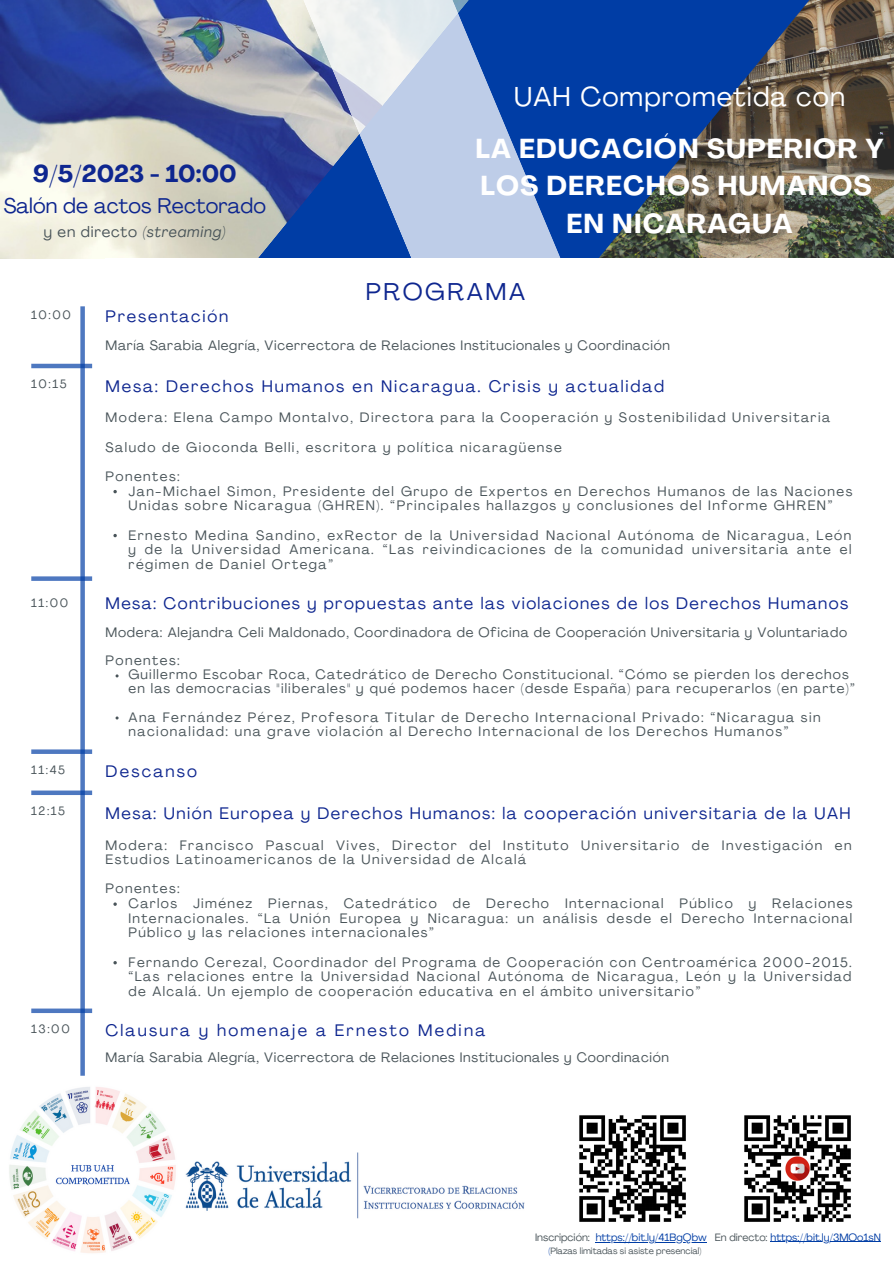
<style>
.page{position:relative;width:894px;height:1264px;background:#fff}
.page>*{position:absolute;margin:0;border:0;box-sizing:border-box;transform-origin:0 0}
.t1{font:700 27px/37.2px "Agrandir";letter-spacing:.04em;color:#fff;text-align:center}
.t2{font:27px "Agrandir";letter-spacing:.04em;color:#fff}
.t3{font:700 24px "Agrandir";letter-spacing:.005em;color:#0e268f}
.t4{font:24px "Agrandir";letter-spacing:.11em;color:#0e268f}
.t5{font:21px "Agrandir";letter-spacing:.005em;color:#0e268f}
.t6{font:16.5px "Agrandir";letter-spacing:.09em;color:#0e268f}
.t7{font:16.5px "Agrandir";letter-spacing:.11em;color:#0e268f}
.t8{font:16.5px "Agrandir";letter-spacing:.135em;color:#0e268f}
.t9{font:italic 15px "Agrandir";letter-spacing:.05em;color:#495459}
.t10{font:13.5px/14.7px "Agrandir";letter-spacing:.11em;color:#495459}
.t11{font:13.5px/14px "Agrandir";letter-spacing:.085em;color:#495459}
.t12{font:13.5px "Agrandir";letter-spacing:.05em;color:#495459}
.t13{font:13.5px/28px "Agrandir";letter-spacing:.055em;color:#495459}
.t14{font:12px "Agrandir";letter-spacing:.135em;color:#495459}
.t15{font:10.5px "Agrandir";color:#003da5}
.t16{font:9px "Agrandir";color:#495459}
.s1{font-style:normal}
.s2{color:#495459}
.s3{color:#003da5}
</style>
<div class="page">
<img style="left:0;top:0;width:219px;height:259px">
<img style="left:847px;top:0;width:46px;height:258px">
<img style="left:219px;top:0;width:628px;height:258px">
<svg style="left:260px;top:0;width:343px;height:258px;background:#708ec5"></svg>
<div style="left:80px;top:306px;width:5px;height:769px;background:#4e78c0"></div>
<div style="left:105px;top:258px;width:788px;height:238px;background:#fff"></div>
<svg style="left:31px;top:576px;width:61px;height:5px"></svg>
<svg style="left:31px;top:790px;width:61px;height:5px"></svg>
<svg style="left:31px;top:1008px;width:61px;height:5px"></svg>
<svg style="left:31px;top:749px;width:61px;height:5px"></svg>
<svg style="left:31px;top:364px;width:61px;height:4px"></svg>
<img style="left:579px;top:1115px;width:107px;height:107px">
<img style="left:744px;top:1115px;width:107px;height:107px">
<img style="left:185px;top:1152px;width:339px;height:66px">
<img style="left:9px;top:1087px;width:167px;height:166px">
<hr style="left:595px;top:1241px;width:111px;height:1px;background:#003da5">
<svg style="left:113px;top:490px;width:4px;height:3px"></svg>
<svg style="left:113px;top:534px;width:4px;height:3px"></svg>
<svg style="left:113px;top:961px;width:4px;height:3px"></svg>
<hr style="left:770px;top:1241px;width:110px;height:1px;background:#003da5">
<h2 class="t3" style="left:33px;top:164px;width:205px">9/5/2023 - 10:00</h2>
<h3 class="t5" style="left:4px;top:197px;width:264px">Salón de actos Rectorado</h3>
<p class="t9" style="left:44px;top:226px;width:183px"><span class="s1">y en directo</span> (streaming)</p>
<h1 class="t2" style="left:514px;top:86px;width:332px">UAH Comprometida con</h1>
<h1 class="t1" style="left:475px;top:133px;width:409px">LA EDUCACIÓN SUPERIOR Y<br>LOS DERECHOS HUMANOS<br>EN NICARAGUA</h1>
<h2 class="t4" style="left:366px;top:282px;width:161px">PROGRAMA</h2>
<p class="t14" style="left:31px;top:310px;width:41px">10:00</p>
<p class="t7" style="left:105px;top:310px;width:124px">Presentación</p>
<p class="t12" style="left:105px;top:340px;width:566px">María Sarabia Alegría, Vicerrectora de Relaciones Institucionales y Coordinación</p>
<p class="t14" style="left:31px;top:379px;width:37px">10:15</p>
<p class="t7" style="left:105px;top:379px;width:560px">Mesa: Derechos Humanos en Nicaragua. Crisis y actualidad</p>
<p class="t10" style="left:105px;top:404px;width:726px;line-height:29.2px">Modera: Elena Campo Montalvo, Directora para la Cooperación y Sostenibilidad Universitaria<br>Saludo de Gioconda Belli, escritora y política nicaragüense<br>Ponentes:</p>
<p class="t10" style="left:128px;top:485px;width:725px">Jan-Michael Simon, Presidente del Grupo de Expertos en Derechos Humanos de las Naciones<br>Unidas sobre Nicaragua (GHREN). “Principales hallazgos y conclusiones del Informe GHREN”</p>
<p class="t10" style="left:128px;top:529px;width:724px;text-align:justify">Ernesto Medina Sandino, exRector de la Universidad Nacional Autónoma de Nicaragua, León y de la Universidad Americana. “Las reivindicaciones de la comunidad universitaria ante el régimen de Daniel Ortega”</p>
<p class="t14" style="left:31px;top:598px;width:38px">11:00</p>
<p class="t6" style="left:105px;top:597px;width:744px">Mesa: Contribuciones y propuestas ante las violaciones de los Derechos Humanos</p>
<p class="t13" style="left:105px;top:620px;width:743px">Modera: Alejandra Celi Maldonado, Coordinadora de Oficina de Cooperación Universitaria y Voluntariado<br>Ponentes:</p>
<p class="t11" style="left:128px;top:669px;width:727px">Guillermo Escobar Roca, Catedrático de Derecho Constitucional. “Cómo se pierden los derechos en las democracias "iliberales" y qué podemos hacer (desde España) para recuperarlos (en parte)”</p>
<p class="t10" style="left:128px;top:711px;width:693px;line-height:14px">Ana Fernández Pérez, Profesora Titular de Derecho Internacional Privado: “Nicaragua sin nacionalidad: una grave violación al Derecho Internacional de los Derechos Humanos”</p>
<p class="t14" style="left:31px;top:764px;width:35px">11:45</p>
<p class="t8" style="left:105px;top:764px;width:93px">Descanso</p>
<p class="t14" style="left:31px;top:806px;width:35px">12:15</p>
<p class="t6" style="left:105px;top:806px;width:746px">Mesa: Unión Europea y Derechos Humanos: la cooperación universitaria de la UAH</p>
<p class="t10" style="left:105px;top:838px;width:747px">Modera: Francisco Pascual Vives, Director del Instituto Universitario de Investigación en<br>Estudios Latinoamericanos de la Universidad de Alcalá</p>
<p class="t10" style="left:105px;top:882px;width:76px">Ponentes:</p>
<p class="t10" style="left:128px;top:897px;width:725px;text-align:justify">Carlos Jiménez Piernas, Catedrático de Derecho Internacional Público y Relaciones Internacionales. “La Unión Europea y Nicaragua: un análisis desde el Derecho Internacional Público y las relaciones internacionales”</p>
<p class="t10" style="left:128px;top:955px;width:724px;text-align:justify">Fernando Cerezal, Coordinador del Programa de Cooperación con Centroamérica 2000-2015. “Las relaciones entre la Universidad Nacional Autónoma de Nicaragua, León y la Universidad de Alcalá. Un ejemplo de cooperación educativa en el ámbito universitario”</p>
<p class="t14" style="left:31px;top:1024px;width:40px">13:00</p>
<p class="t8" style="left:105px;top:1023px;width:381px">Clausura y homenaje a Ernesto Medina</p>
<p class="t12" style="left:105px;top:1052px;width:564px">María Sarabia Alegría, Vicerrectora de Relaciones Institucionales y Coordinación</p>
<p class="t15" style="left:535px;top:1232px;width:173px"><span class="s2">Inscripción:</span> https://bit.ly/41BgQbw</p>
<p class="t16" style="left:548px;top:1246px;width:154px"><span class="s3">(</span>Plazas limitadas si asiste presencial)</p>
<p class="t15" style="left:714px;top:1232px;width:168px"><span class="s2">En directo:</span> https://bit.ly/3MOo1sN</p>
</div>
